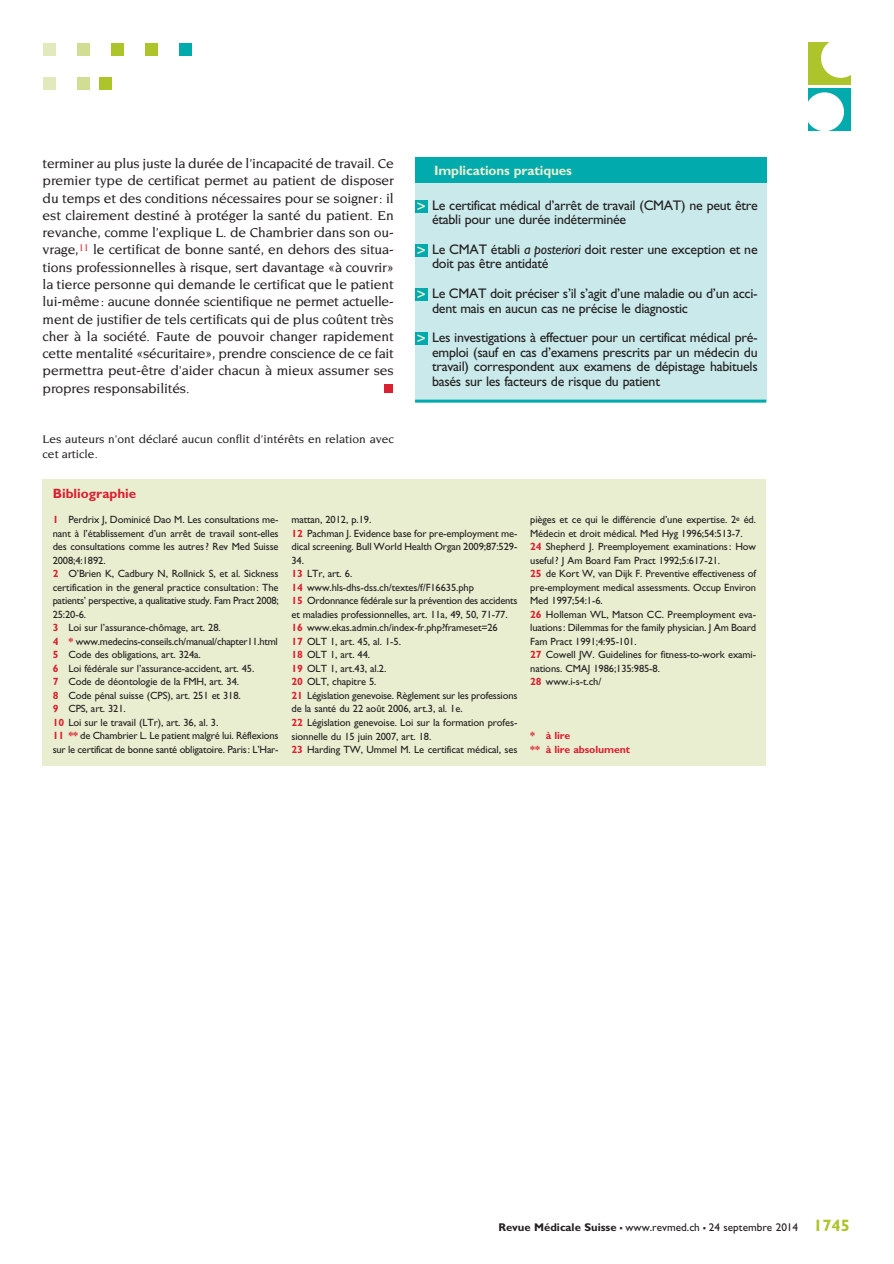
<style>
.page{position:relative;width:894px;height:1264px;background:#fff}
.page>*{position:absolute;margin:0;border:0;box-sizing:border-box;transform-origin:0 0}
.t1{font:500 13.95px/17.2px "Novarese";letter-spacing:-.01em;color:#231f20;text-align:justify}
.t2{font:13.95px/14.7px "Gill Sans";letter-spacing:-.02em;color:#231f20}
.t3{font:700 13.5px "Gill Sans";letter-spacing:-.01em;color:#e9eed0}
.t4{font:700 13.5px "Gill Sans";color:#db2032}
.t5{font:500 12px/15px "Novarese";color:#231f20}
.t6{font:11.25px "Gill Sans";color:#231f20}
.t7{font:10.5px/13.5px "Gill Sans";letter-spacing:-.01em;color:#231f20}
.t8{font:700 10.5px/13.5px "Gill Sans";letter-spacing:-.01em;color:#db2032}
.s1{font-family:"Insignia";font-size:15px;color:#e9eed0}
.s2{font-style:italic}
.s3{font-weight:700;color:#db2032}
.s4{font-weight:700}
.s5{font-weight:700;font-size:16.5px}
.s6{font-weight:700;font-size:16.5px;color:#adc42b}
</style>
<div class="page">
<div style="left:179px;top:43px;width:12px;height:12px;background:#00aaad"></div>
<div style="left:145px;top:43px;width:12px;height:12px;background:#adc42b"></div>
<div style="left:111px;top:43px;width:12px;height:12px;background:#adc42b"></div>
<div style="left:77px;top:43px;width:12px;height:12px;background:#d2dd94"></div>
<div style="left:43px;top:43px;width:12px;height:12px;background:#e2e9bc"></div>
<div style="left:99px;top:77px;width:12px;height:12px;background:#adc42b"></div>
<div style="left:77px;top:77px;width:12px;height:12px;background:#d2dd94"></div>
<div style="left:43px;top:77px;width:12px;height:12px;background:#e2e9bc"></div>
<div style="left:383px;top:384px;width:9px;height:8px;background:#db2032"></div>
<div style="left:808px;top:43px;width:42px;height:42px;background:#adc42b"></div>
<div style="left:820px;top:38px;width:39px;height:40px;background:#fff;border-radius:50%"></div>
<div style="left:808px;top:88px;width:42px;height:42px;background:#00aaad"></div>
<div style="left:804px;top:92px;width:39px;height:39px;background:#fff;border-radius:50%"></div>
<div style="left:43px;top:479px;width:722px;height:286px;background:#e9eed0"></div>
<div style="left:415px;top:183px;width:350px;height:218px;background:#c9e9ea"></div>
<div style="left:415px;top:157px;width:350px;height:26px;background:#00aaad"></div>
<hr style="left:415px;top:399px;width:350px;height:3px;background:#00aaad">
<div style="left:415px;top:200px;width:12px;height:12px;background:#00aaad"></div>
<div style="left:415px;top:244px;width:12px;height:13px;background:#00aaad"></div>
<div style="left:415px;top:288px;width:12px;height:12px;background:#00aaad"></div>
<div style="left:415px;top:332px;width:12px;height:13px;background:#00aaad"></div>
<p class="t1" style="left:43px;top:155px;width:352px">terminer au plus juste la durée de l’incapacité de travail. Ce premier type de certificat permet au patient de disposer du temps et des conditions nécessaires pour se soigner: il est clairement destiné à protéger la santé du patient. En revanche, comme l’explique L. de Chambrier dans son ou&shy;vrage,<sup>11</sup> le certificat de bonne santé, en dehors des situa&shy;tions professionnelles à risque, sert davantage «à couvrir» la tierce personne qui demande le certificat que le patient lui-même: aucune donnée scientifique ne permet actuelle&shy;ment de justifier de tels certificats qui de plus coûtent très cher à la société. Faute de pouvoir changer rapidement cette mentalité «sécuritaire», prendre conscience de ce fait permettra peut-être d’aider chacun à mieux assumer ses propres responsabilités.</p>
<p class="t5" style="left:43px;top:431px;width:352px">Les auteurs n’ont déclaré aucun conflit d’intérêts en relation avec cet article.</p>
<p class="t4" style="left:53px;top:486px;width:85px">Bibliographie</p>
<p class="t3" style="left:434px;top:163px;width:139px">Implications pratiques</p>
<h1 class="t2" style="left:432px;top:197px;width:327px;text-indent:-15px"><span class="s1">&gt;</span> Le certificat médical d’arrêt de travail (CMAT) ne peut être établi pour une durée indéterminée</h1>
<h1 class="t2" style="left:432px;top:242px;width:327px;text-indent:-15px"><span class="s1">&gt;</span> Le CMAT établi <span class="s2">a posteriori</span> doit rester une exception et ne doit pas être antidaté</h1>
<h1 class="t2" style="left:432px;top:286px;width:327px;text-indent:-15px"><span class="s1">&gt;</span> Le CMAT doit préciser s’il s’agit d’une maladie ou d’un acci&shy;dent mais en aucun cas ne précise le diagnostic</h1>
<h1 class="t2" style="left:432px;top:330px;width:327px;text-align:justify;text-indent:-15px"><span class="s1">&gt;</span> Les investigations à effectuer pour un certificat médical pré&shy;emploi (sauf en cas d’examens prescrits par un médecin du travail) correspondent aux examens de dépistage habituels basés sur les facteurs de risque du patient</h1>
<p class="t7" style="left:53px;top:513px;width:227px"><span class="s3">1</span> Perdrix J, Dominicé Dao M. Les consultations me&shy;nant à l’établissement d’un arrêt de travail sont-elles des consultations comme les autres? Rev Med Suisse 2008;4:1892.<br><span class="s3">2</span> O’Brien K, Cadbury N, Rollnick S, et al. Sickness certification in the general practice consultation: The patients’ perspective, a qualitative study. Fam Pract 2008; 25:20-6.<br><span class="s3">3</span> Loi sur l’assurance-chômage, art. 28.<br><span class="s3">4 *</span> www.medecins-conseils.ch/manual/chapter11.html <span class="s3">5</span> Code des obligations, art. 324a.<br><span class="s3">6</span> Loi fédérale sur l’assurance-accident, art. 45.<br><span class="s3">7</span> Code de déontologie de la FMH, art. 34.<br><span class="s3">8</span> Code pénal suisse (CPS), art. 251 et 318.<br><span class="s3">9</span> CPS, art. 321.<br><span class="s3">10</span> Loi sur le travail (LTr), art. 36, al. 3.<br><span class="s3">11 **</span> de Chambrier L. Le patient malgré lui. Réflexions sur le certificat de bonne santé obligatoire. Paris: L’Har-</p>
<p class="t7" style="left:291px;top:513px;width:227px">mattan, 2012, p.19.<br><span class="s3">12</span> Pachman J. Evidence base for pre-employment me&shy;dical screening. Bull World Health Organ 2009;87:529- 34.<br><span class="s3">13</span> LTr, art. 6.<br><span class="s3">14</span> www.hls-dhs-dss.ch/textes/f/F16635.php<br><span class="s3">15</span> Ordonnance fédérale sur la prévention des accidents et maladies professionnelles, art. 11a, 49, 50, 71-77.<br><span class="s3">16</span> www.ekas.admin.ch/index-fr.php?frameset=26<br><span class="s3">17</span> OLT 1, art. 45, al. 1-5.<br><span class="s3">18</span> OLT 1, art. 44.<br><span class="s3">19</span> OLT 1, art.43, al.2.<br><span class="s3">20</span> OLT, chapitre 5.<br><span class="s3">21</span> Législation genevoise. Règlement sur les professions de la santé du 22 août 2006, art.3, al. 1e.<br><span class="s3">22</span> Législation genevoise. Loi sur la formation profes&shy;sionnelle du 15 juin 2007, art. 18.<br><span class="s3">23</span> Harding TW, Ummel M. Le certificat médical, ses</p>
<p class="t7" style="left:530px;top:513px;width:227px">pièges et ce qui le différencie d’une expertise. 2<sup>e</sup> éd.<br>Médecin et droit médical. Med Hyg 1996;54:513-7.<br><span class="s3">24</span> Shepherd J. Preemployement examinations: How useful? J Am Board Fam Pract 1992;5:617-21.<br><span class="s3">25</span> de Kort W, van Dijk F. Preventive effectiveness of pre-employment medical assessments. Occup Environ Med 1997;54:1-6.<br><span class="s3">26</span> Holleman WL, Matson CC. Preemployment eva&shy;luations: Dilemmas for the family physician. J Am Board Fam Pract 1991;4:95-101.<br><span class="s3">27</span> Cowell JW. Guidelines for fitness-to-work exami&shy;nations. CMAJ 1986;135:985-8.<br><span class="s3">28</span> www.i-s-t.ch/</p>
<p class="t8" style="left:530px;top:729px;width:101px">* à lire<br>** à lire absolument</p>
<p class="t6" style="left:498px;top:1220px;width:353px"><span class="s4">Revue Médicale Suisse</span> <span class="s5">–</span> www.revmed.ch <span class="s5">–</span> 24 septembre 2014 <span class="s6">1745</span></p>
</div>
